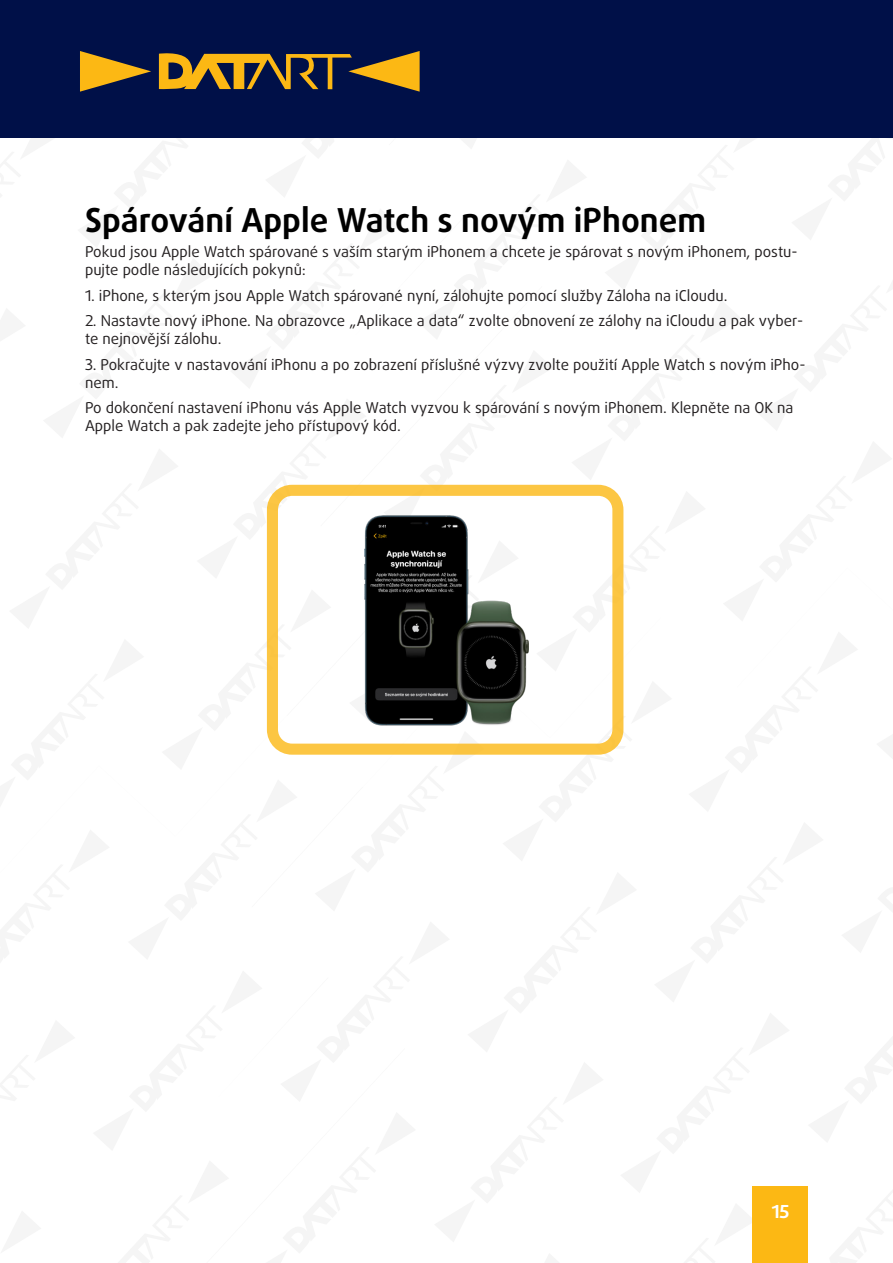
<style>
.page{position:relative;width:893px;height:1263px;background:#fff}
.page>*{position:absolute;margin:0;border:0;box-sizing:border-box;transform-origin:0 0}
.Heading_1{font:700 33px "Daxline Pro";color:#000}
.t1{font:700 18px "Daxline Pro";color:#fff}
.Heading_1-2{font:15px/18px "Daxline Pro";color:#231f20}
</style>
<div class="page">
<div style="left:753px;top:1186px;width:55px;height:77px;background:#fcb814"></div>
<div style="left:0;top:0;width:893px;height:138px;background:#001048"></div>
<svg style="left:80px;top:51px;width:71px;height:41px"></svg>
<svg style="left:159px;top:51px;width:261px;height:41px"></svg>
<div style="left:267px;top:485px;width:356px;height:270px;border:11px solid #fcb814;border-radius:20px"></div>
<img style="left:365px;top:516px;width:163px;height:210px">
<p class="Heading_1" style="left:85px;top:198px;width:623px">Spárování Apple Watch s novým iPhonem</p>
<p class="Heading_1-2" style="left:85px;top:243px;width:714px">Pokud jsou Apple Watch spárované s vaším starým iPhonem a chcete je spárovat s novým iPhonem, postu&shy;pujte podle následujících pokynů:</p>
<p class="Heading_1-2" style="left:85px;top:287px;width:644px">1. iPhone, s kterým jsou Apple Watch spárované nyní, zálohujte pomocí služby Záloha na iCloudu.</p>
<p class="Heading_1-2" style="left:85px;top:312px;width:720px">2. Nastavte nový iPhone. Na obrazovce „Aplikace a data“ zvolte obnovení ze zálohy na iCloudu a pak vyber&shy;te nejnovější zálohu.</p>
<p class="Heading_1-2" style="left:85px;top:356px;width:722px">3. Pokračujte v nastavování iPhonu a po zobrazení příslušné výzvy zvolte použití Apple Watch s novým iPho&shy;nem.</p>
<p class="Heading_1-2" style="left:85px;top:399px;width:710px">Po dokončení nastavení iPhonu vás Apple Watch vyzvou k spárování s novým iPhonem. Klepněte na OK na<br>Apple Watch a pak zadejte jeho přístupový kód.</p>
<p class="t1" style="left:772px;top:1200px;width:18px">15</p>
</div>
